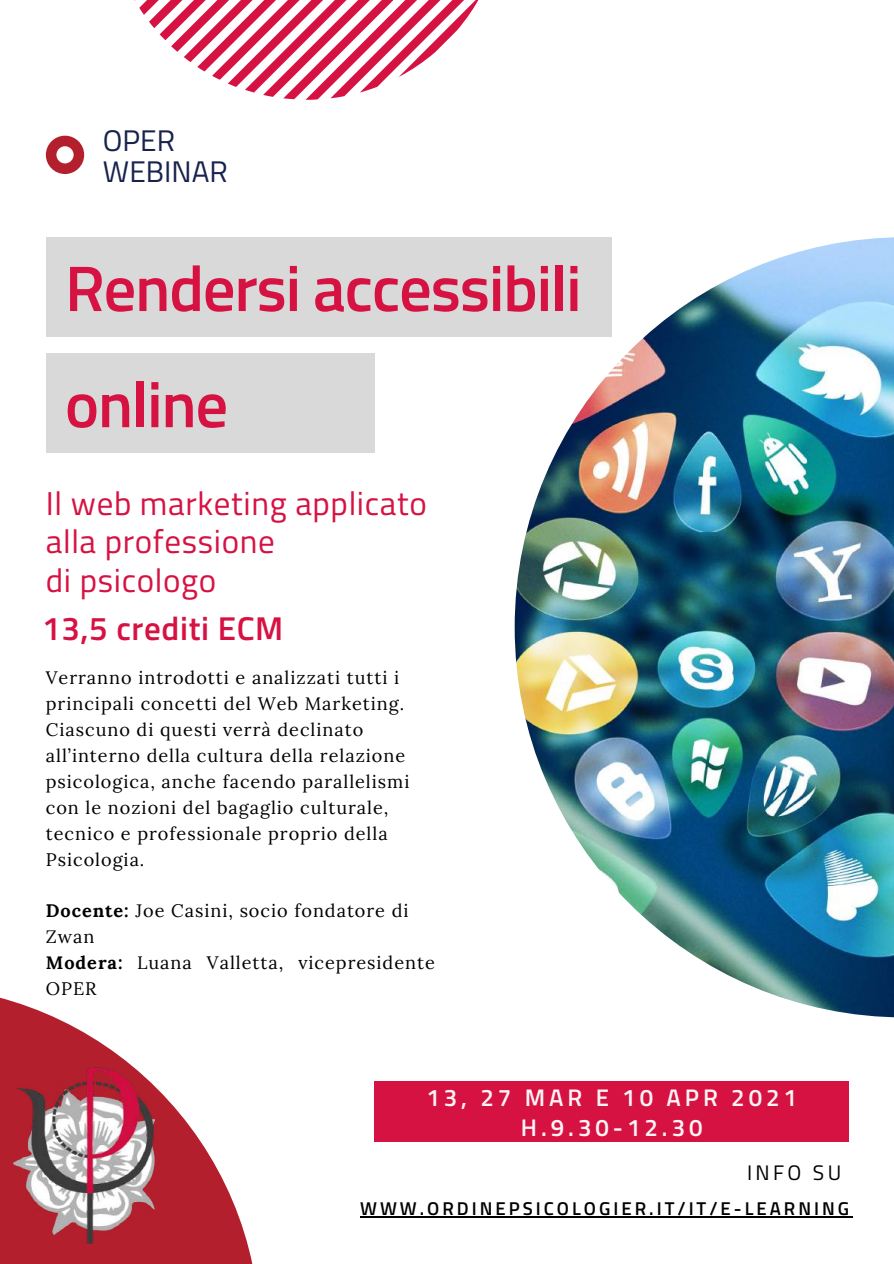
<style>
.page{position:relative;width:894px;height:1264px;background:#fff}
.page>*{position:absolute;margin:0;border:0;box-sizing:border-box;transform-origin:0 0}
.t1{font:600 64.35px "Titillium Web";letter-spacing:-.02em;color:#d61243}
.t2{font:33px/38.2px "Titillium Web";letter-spacing:.02em;color:#d61243}
.t3{font:600 33px "Titillium Web";letter-spacing:.02em;color:#d61243}
.t4{font:29.85px/31.7px "Titillium Web";color:#17224d}
.t5{font:600 24px/30.9px "Titillium Web";letter-spacing:.165em;color:#fff4f5;text-align:center}
.t6{font:21px "Titillium Web";letter-spacing:.16em;color:#000}
.t7{font:600 18.6px "Titillium Web";letter-spacing:.16em;color:#000}
.t8{font:18px/26px "Lora";letter-spacing:.055em;color:#000}
.s1{font-weight:700}
</style>
<div class="page">
<img style="left:514px;top:237px;width:379px;height:780px">
<svg style="left:134px;top:0;width:345px;height:100px"></svg>
<svg style="left:46px;top:136px;width:38px;height:38px"></svg>
<svg style="left:0;top:997px;width:252px;height:266px;fill:#b41f2d"></svg>
<div style="left:374px;top:1081px;width:474px;height:61px;background:#d61243"></div>
<img style="left:13px;top:1067px;width:142px;height:176px">
<div style="left:46px;top:237px;width:565px;height:99px;background:#d9d9d9"></div>
<div style="left:46px;top:353px;width:328px;height:100px;background:#d9d9d9"></div>
<hr style="left:360px;top:1215px;width:492px;height:2px;background:#000">
<h3 class="t4" style="left:103px;top:124px;width:126px">OPER<br>WEBINAR</h3>
<h1 class="t1" style="left:65px;top:238px;width:518px">Rendersi accessibili</h1>
<h1 class="t1" style="left:65px;top:354px;width:165px">online</h1>
<h2 class="t2" style="left:46px;top:483px;width:382px">Il web marketing applicato alla professione<br>di psicologo</h2>
<h2 class="t3" style="left:42px;top:602px;width:242px">13,5 crediti ECM</h2>
<p class="t8" style="left:46px;top:664px;width:365px">Verranno introdotti e analizzati tutti i principali concetti del Web Marketing.<br>Ciascuno di questi verrà declinato all’interno della cultura della relazione psicologica, anche facendo parallelismi con le nozioni del bagaglio culturale, tecnico e professionale proprio della Psicologia.</p>
<p class="t8" style="left:46px;top:897px;width:390px"><span class="s1">Docente:</span> Joe Casini, socio fondatore di<br>Zwan<br><span class="s1">Modera:</span> Luana Valletta, vicepresidente<br>OPER</p>
<h3 class="t5" style="left:426px;top:1081px;width:372px">13, 27 MAR E 10 APR 2021<br>H.9.30-12.30</h3>
<p class="t6" style="left:746px;top:1156px;width:96px">INFO SU</p>
<p class="t7" style="left:360px;top:1193px;width:490px">WWW.ORDINEPSICOLOGIER.IT/IT/E-LEARNING</p>
</div>
